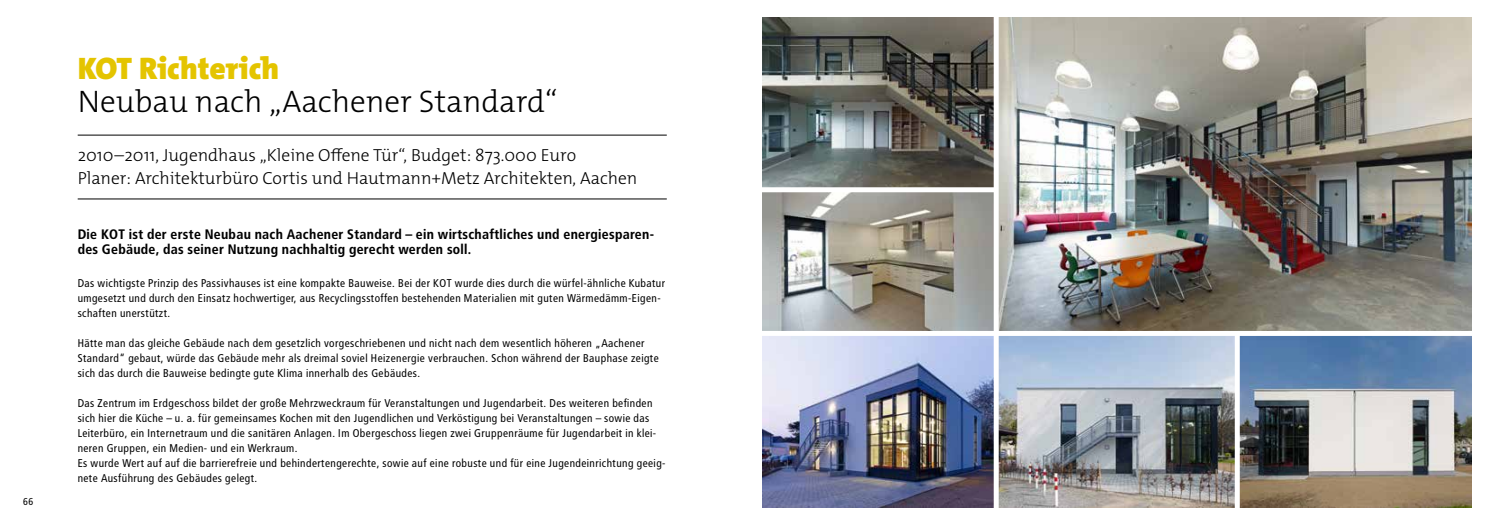
<style>
.page{position:relative;width:1489px;height:525px;background:#fff}
.page>*{position:absolute;margin:0;border:0;box-sizing:border-box;transform-origin:0 0}
.t1{font:300 31.25px "The Mix Os F";color:#000}
.t2{font:900 31.25px "The Mix Os F";color:#e4c400}
.t3{font:300 17.5px/22.5px "The Mix Os F";color:#000}
.t4{font:700 13.75px/15px "Transit";color:#000}
.t5{font:11.25px/15px "Transit";color:#000}
.t6{font:10px "Transit";color:#000}
</style>
<div class="page">
<img style="left:762px;top:18px;width:708px;height:489px">
<hr style="left:78px;top:135px;width:588px;height:1px;background:#000">
<hr style="left:78px;top:198px;width:588px;height:1px;background:#000">
<div style="left:754px;top:331px;width:734px;height:5px;background:#fff"></div>
<div style="left:993px;top:7px;width:5px;height:517px;background:#fff"></div>
<div style="left:1234px;top:334px;width:5px;height:190px;background:#fff"></div>
<div style="left:741px;top:187px;width:253px;height:5px;background:#fff"></div>
<p class="t6" style="left:23px;top:495px;width:12px">66</p>
<h1 class="t2" style="left:78px;top:48px;width:203px">KOT Richterich</h1>
<h1 class="t1" style="left:78px;top:81px;width:481px">Neubau nach „Aachener Standard“</h1>
<h2 class="t3" style="left:78px;top:144px;width:561px">2010–2011, Jugendhaus „Kleine Offene Tür“, Budget: 873.000 Euro<br>Planer: Architekturbüro Cortis und Hautmann+Metz Architekten, Aachen</h2>
<p class="t4" style="left:78px;top:227px;width:578px">Die KOT ist der erste Neubau nach Aachener Standard – ein wirtschaftliches und energiesparen&shy;des Gebäude, das seiner Nutzung nachhaltig gerecht werden soll.</p>
<p class="t5" style="left:78px;top:275px;width:589px">Das wichtigste Prinzip des Passivhauses ist eine kompakte Bauweise. Bei der KOT wurde dies durch die würfel-ähnliche Kubatur umgesetzt und durch den Einsatz hochwertiger, aus Recyclingsstoffen bestehenden Materialien mit guten Wärmedämm-Eigen&shy;schaften unerstützt.</p>
<p class="t5" style="left:78px;top:335px;width:583px">Hätte man das gleiche Gebäude nach dem gesetzlich vorgeschriebenen und nicht nach dem wesentlich höheren „Aachener<br>Standard“ gebaut, würde das Gebäude mehr als dreimal soviel Heizenergie verbrauchen. Schon während der Bauphase zeigte sich das durch die Bauweise bedingte gute Klima innerhalb des Gebäudes.</p>
<p class="t5" style="left:78px;top:395px;width:590px">Das Zentrum im Erdgeschoss bildet der große Mehrzweckraum für Veranstaltungen und Jugendarbeit. Des weiteren befinden sich hier die Küche – u. a. für gemeinsames Kochen mit den Jugendlichen und Verköstigung bei Veranstaltungen – sowie das Leiterbüro, ein Internetraum und die sanitären Anlagen. Im Obergeschoss liegen zwei Gruppenräume für Jugendarbeit in klei&shy;neren Gruppen, ein Medien- und ein Werkraum.<br>Es wurde Wert auf auf die barrierefreie und behindertengerechte, sowie auf eine robuste und für eine Jugendeinrichtung geeig&shy;nete Ausführung des Gebäudes gelegt.</p>
</div>
